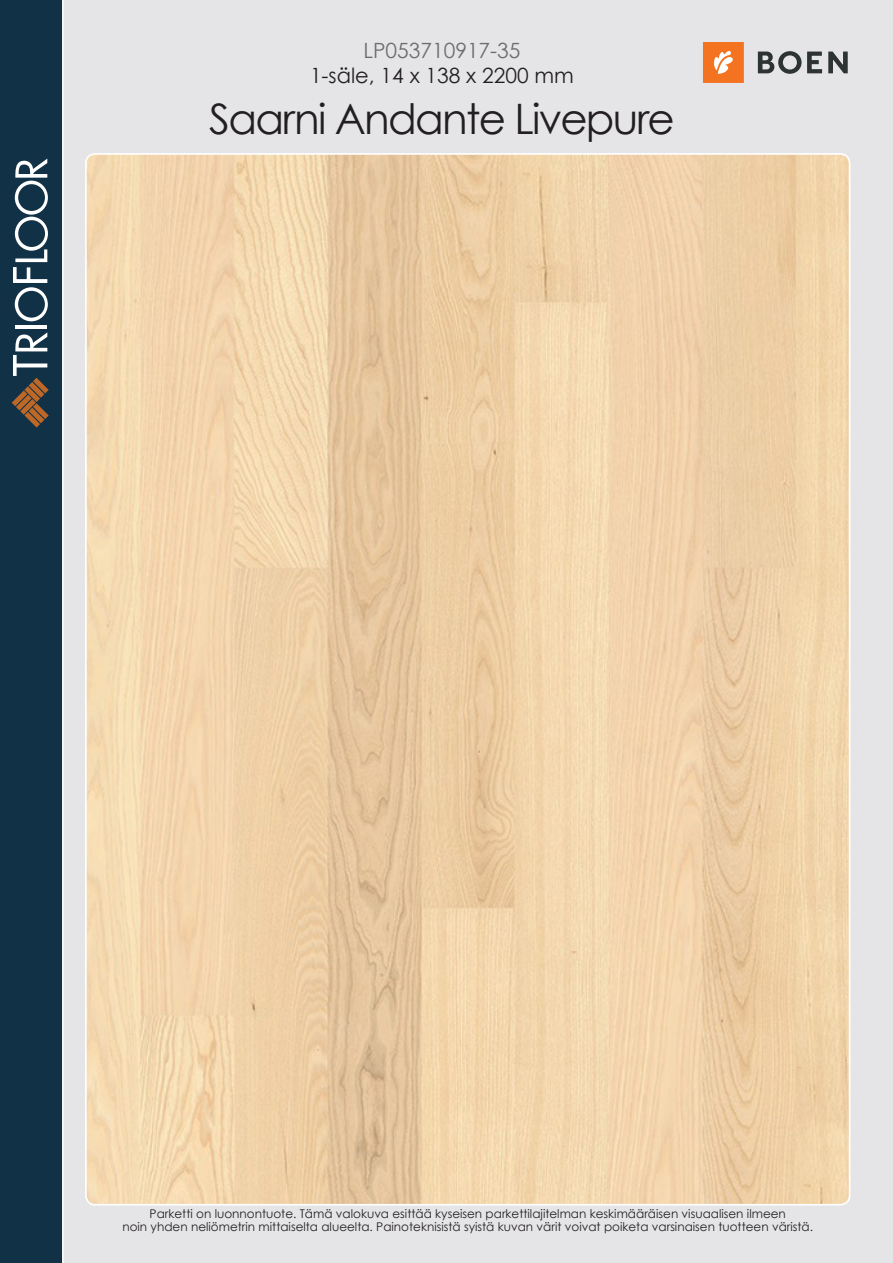
<style>
.page{position:relative;width:893px;height:1263px;background:#e5e5e7}
.page>*{position:absolute;margin:0;border:0;box-sizing:border-box;transform-origin:0 0}
.tuoteotsikkoetusivu{font:42px "Century Gothic";letter-spacing:-.04em;color:#231f20}
.tuotekoodi{font:21px "Century Gothic";color:#231f20}
.tuotekoodi-2{font:21px "Century Gothic";color:#6c6d70}
.t1{font:12px/13.5px "Century Gothic";color:#231f20;text-align:center}
</style>
<div class="page">
<div style="left:0;top:0;width:64px;height:1263px;background:#113146"></div>
<hr style="left:15px;top:325px;width:32px;height:4px;background:#fff">
<svg style="left:13px;top:159px;width:35px;height:162px;background:#546b7a"></svg>
<svg style="left:12px;top:332px;width:37px;height:96px;background:#565858"></svg>
<div style="left:703px;top:42px;width:41px;height:41px;background:#f47321"></div>
<svg style="left:714px;top:51px;width:19px;height:23px"></svg>
<svg style="left:758px;top:51px;width:43px;height:23px"></svg>
<svg style="left:807px;top:52px;width:15px;height:21px"></svg>
<svg style="left:828px;top:52px;width:20px;height:21px"></svg>
<img style="left:88px;top:156px;width:762px;height:1049px">
<p class="tuotekoodi-2" style="left:363px;top:38px;width:159px">LP053710917-35</p>
<p class="tuotekoodi" style="left:310px;top:63px;width:265px">1-säle, 14 x 138 x 2200 mm</p>
<p class="tuoteotsikkoetusivu" style="left:209px;top:94px;width:467px">Saarni Andante Livepure</p>
<p class="t1" style="left:122px;top:1207px;width:692px">Parketti on luonnontuote. Tämä valokuva esittää kyseisen parkettilajitelman keskimääräisen visuaalisen ilmeen<br>noin yhden neliömetrin mittaiselta alueelta. Painoteknisistä syistä kuvan värit voivat poiketa varsinaisen tuotteen väristä.</p>
</div>
